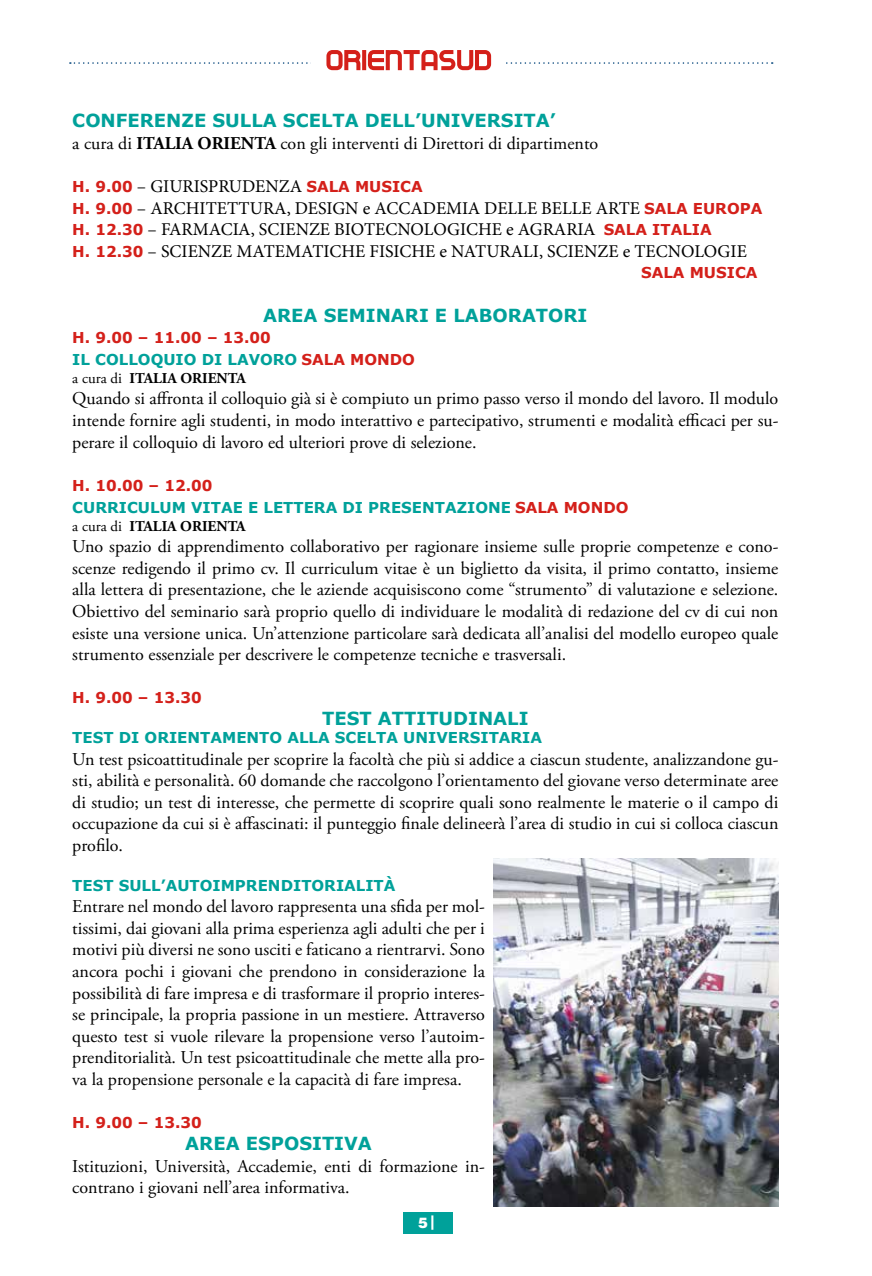
<style>
.page{position:relative;width:872px;height:1276px;background:#fff}
.page>*{position:absolute;margin:0;border:0;box-sizing:border-box;transform-origin:0 0}
.t1{font:18px/21.6px "Adobe Garamond Pro";color:#000;text-align:justify}
.t2{font:18px/21.6px "Minion Pro";color:#000}
.t3{font:700 18px "Verdana";color:#00a19a}
.t4{font:700 15px/21.6px "Verdana";color:#00a19a}
.t5{font:700 15px/21.6px "Verdana";color:#d4201a}
.t6{font:700 15px "Adobe Garamond Pro";color:#000}
.t7{font:900 14.55px "Helvetica";color:#fff}
.s1{font-weight:700}
.s2{font-family:"Minion Pro";font-weight:400;font-size:18px;color:#000}
.s3{font-family:"Verdana";font-weight:700;font-size:15px;color:#d4201a}
.s4{color:#00a19a}
.s5{font-weight:400}
.s6{color:#d4201a}
</style>
<div class="page">
<div style="left:403px;top:1212px;width:49px;height:21px;background:#00a19a"></div>
<svg style="left:431px;top:1215px;width:2px;height:14px"></svg>
<svg style="left:70px;top:50px;width:702px;height:20px"></svg>
<img style="left:493px;top:859px;width:285px;height:347px">
<p class="t3" style="left:72px;top:108px;width:485px">CONFERENZE SULLA SCELTA DELL’UNIVERSITA’</p>
<p class="t1" style="left:72px;top:133px;width:527px">a cura di <span class="s1">ITALIA ORIENTA</span> con gli interventi di Direttori di dipartimento</p>
<p class="t5" style="left:72px;top:175px;width:352px">H. 9.00 <span class="s2">– GIURISPRUDENZA</span> SALA MUSICA</p>
<p class="t2" style="left:72px;top:197px;width:691px"><span class="s3">H. 9.00</span> – ARCHITETTURA, DESIGN e ACCADEMIA DELLE BELLE ARTE <span class="s3">SALA EUROPA<br>H. 12.30</span> – FARMACIA, SCIENZE BIOTECNOLOGICHE e AGRARIA <span class="s3">SALA ITALIA<br>H. 12.30</span> – SCIENZE MATEMATICHE FISICHE e NATURALI, SCIENZE e TECNOLOGIE</p>
<p class="t5" style="left:641px;top:262px;width:118px">SALA MUSICA</p>
<p class="t3" style="left:263px;top:302px;width:326px">AREA SEMINARI E LABORATORI</p>
<p class="t5" style="left:72px;top:327px;width:344px">H. 9.00 – 11.00 – 13.00<br><span class="s4">IL COLLOQUIO DI LAVORO</span> SALA MONDO</p>
<p class="t6" style="left:72px;top:369px;width:175px"><span class="s5">a cura di</span> ITALIA ORIENTA</p>
<p class="t1" style="left:72px;top:388px;width:707px">Quando si affronta il colloquio già si è compiuto un primo passo verso il mondo del lavoro. Il modulo intende fornire agli studenti, in modo interattivo e partecipativo, strumenti e modalità efficaci per su&shy;perare il colloquio di lavoro ed ulteriori prove di selezione.</p>
<p class="t4" style="left:72px;top:474px;width:558px"><span class="s6">H. 10.00 – 12.00<br></span>CURRICULUM VITAE E LETTERA DI PRESENTAZIONE <span class="s6">SALA MONDO</span></p>
<p class="t6" style="left:72px;top:517px;width:175px"><span class="s5">a cura di</span> ITALIA ORIENTA</p>
<p class="t1" style="left:72px;top:536px;width:707px">Uno spazio di apprendimento collaborativo per ragionare insieme sulle proprie competenze e cono&shy;scenze redigendo il primo cv. Il curriculum vitae è un biglietto da visita, il primo contatto, insieme alla lettera di presentazione, che le aziende acquisiscono come “strumento” di valutazione e selezione.<br>Obiettivo del seminario sarà proprio quello di individuare le modalità di redazione del cv di cui non esiste una versione unica. Un’attenzione particolare sarà dedicata all’analisi del modello europeo quale strumento essenziale per descrivere le competenze tecniche e trasversali.</p>
<p class="t5" style="left:72px;top:687px;width:131px">H. 9.00 – 13.30</p>
<p class="t3" style="left:322px;top:705px;width:208px">TEST ATTITUDINALI</p>
<p class="t4" style="left:72px;top:726px;width:471px">TEST DI ORIENTAMENTO ALLA SCELTA UNIVERSITARIA</p>
<p class="t1" style="left:72px;top:748px;width:707px">Un test psicoattitudinale per scoprire la facoltà che più si addice a ciascun studente, analizzandone gu&shy;sti, abilità e personalità. 60 domande che raccolgono l’orientamento del giovane verso determinate aree di studio; un test di interesse, che permette di scoprire quali sono realmente le materie o il campo di occupazione da cui si è affascinati: il punteggio finale delineerà l’area di studio in cui si colloca ciascun profilo.</p>
<p class="t4" style="left:72px;top:874px;width:325px">TEST SULL’AUTOIMPRENDITORIALITÀ</p>
<p class="t1" style="left:72px;top:896px;width:414px">Entrare nel mondo del lavoro rappresenta una sfida per mol&shy;tissimi, dai giovani alla prima esperienza agli adulti che per i motivi più diversi ne sono usciti e faticano a rientrarvi. Sono ancora pochi i giovani che prendono in considerazione la possibilità di fare impresa e di trasformare il proprio interes&shy;se principale, la propria passione in un mestiere. Attraverso questo test si vuole rilevare la propensione verso l’autoim&shy;prenditorialità. Un test psicoattitudinale che mette alla pro&shy;va la propensione personale e la capacità di fare impresa.</p>
<p class="t5" style="left:72px;top:1111px;width:131px">H. 9.00 – 13.30</p>
<p class="t3" style="left:185px;top:1130px;width:188px">AREA ESPOSITIVA</p>
<p class="t1" style="left:72px;top:1155px;width:414px">Istituzioni, Università, Accademie, enti di formazione in&shy;contrano i giovani nell’area informativa.</p>
<p class="t7" style="left:418px;top:1213px;width:11px">5</p>
</div>
